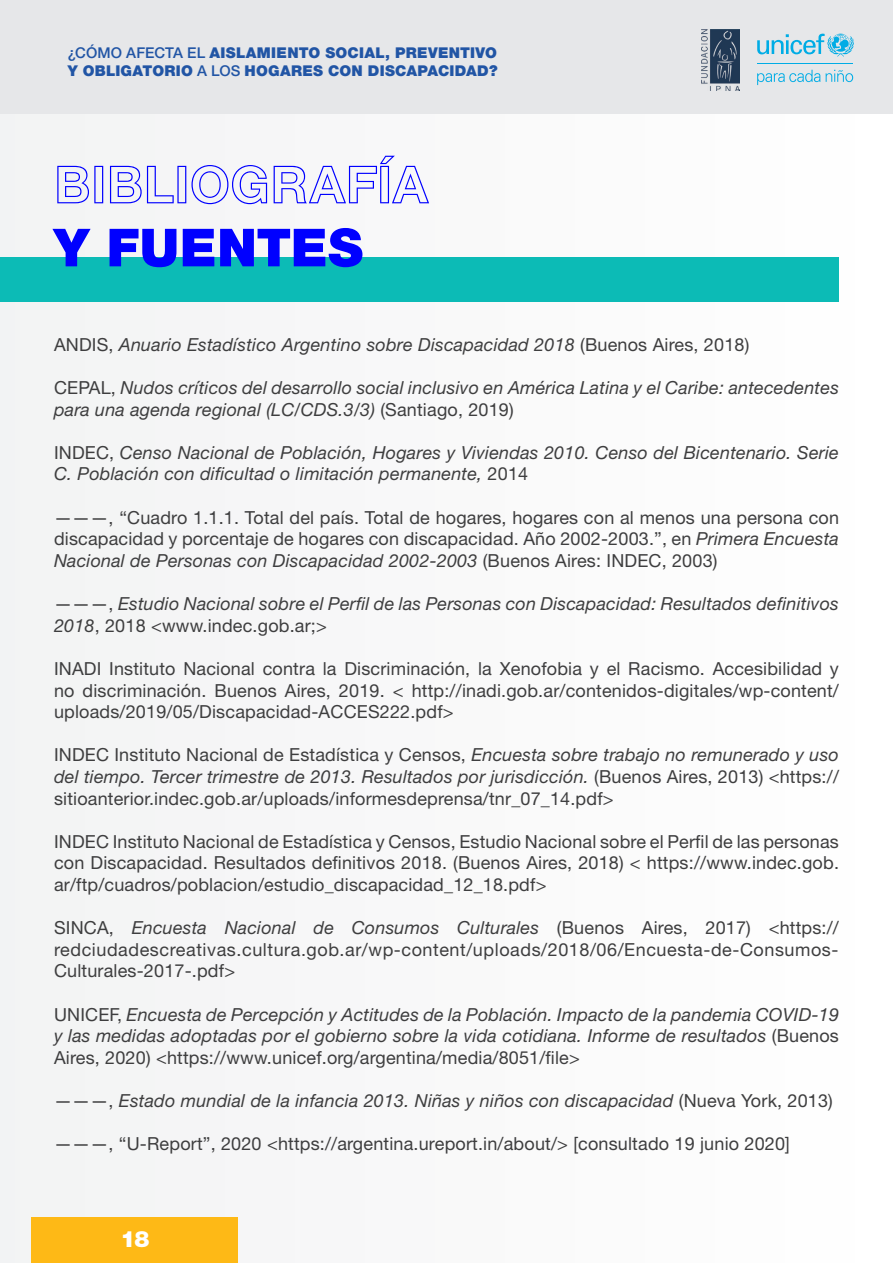
<style>
.page{position:relative;width:893px;height:1263px;background:#fff}
.page>*{position:absolute;margin:0;border:0;box-sizing:border-box;transform-origin:0 0}
.t1{font:52.5px "Helvetica Neue LT Std Bd Ou";color:#00f}
.t2{font:900 52.5px "Helvetica Neue LT Std";color:#00f}
.t3{font:900 22.5px "Helvetica Neue LT Std";color:#fff}
.t4{font:18px/21.6px "Helvetica Neue LT Std";letter-spacing:.01em;color:#3e3e3f;text-align:justify}
.t5{font:italic 18px/21.6px "Helvetica Neue LT Std";letter-spacing:.01em;color:#3e3e3f}
.t6{font:900 14.85px/17.9px "Helvetica Neue LT Std";letter-spacing:.02em;color:#2155a5}
.s1{font-weight:500}
.s2{font-style:normal}
.s3{font-style:italic}
</style>
<div class="page">
<div style="left:0;top:113px;width:893px;height:1150px;background:#f9f9f9"></div>
<div style="left:32px;top:1218px;width:206px;height:45px;background:#feb916"></div>
<div style="left:0;top:0;width:893px;height:113px;background:#e6e7e9"></div>
<img style="left:702px;top:30px;width:37px;height:61px">
<svg style="left:757px;top:34px;width:97px;height:23px"></svg>
<hr style="left:757px;top:63px;width:96px;height:1px;background:#00ace5">
<svg style="left:757px;top:70px;width:96px;height:15px"></svg>
<div style="left:0;top:257px;width:839px;height:45px;background:#0cbbb6"></div>
<p class="t6" style="left:68px;top:44px;width:431px"><span class="s1">¿CÓMO AFECTA EL</span> AISLAMIENTO SOCIAL, PREVENTIVO<br>Y OBLIGATORIO <span class="s1">A LOS</span> HOGARES CON DISCAPACIDAD?</p>
<p class="t1" style="left:54px;top:151px;width:376px">BIBLIOGRAFÍA</p>
<p class="t2" style="left:54px;top:216px;width:311px">Y FUENTES</p>
<p class="t5" style="left:54px;top:333px;width:697px"><span class="s2">ANDIS,</span> Anuario Estadístico Argentino sobre Discapacidad 2018 <span class="s2">(Buenos Aires, 2018)</span></p>
<p class="t5" style="left:54px;top:377px;width:786px"><span class="s2">CEPAL,</span> Nudos críticos del desarrollo social inclusivo en América Latina y el Caribe: antecedentes para una agenda regional (LC/CDS.3/3) <span class="s2">(Santiago, 2019)</span></p>
<p class="t5" style="left:54px;top:441px;width:786px"><span class="s2">INDEC,</span> Censo Nacional de Población, Hogares y Viviendas 2010. Censo del Bicentenario. Serie<br>C. Población con dificultad o limitación permanente, <span class="s2">2014</span></p>
<p class="t4" style="left:54px;top:506px;width:787px">———, “Cuadro 1.1.1. Total del país. Total de hogares, hogares con al menos una persona con discapacidad y porcentaje de hogares con discapacidad. Año 2002-2003.”, en <span class="s3">Primera Encuesta Nacional de Personas con Discapacidad 2002-2003</span> (Buenos Aires: INDEC, 2003)</p>
<p class="t5" style="left:54px;top:593px;width:786px"><span class="s2">———,</span> Estudio Nacional sobre el Perfil de las Personas con Discapacidad: Resultados definitivos<br>2018<span class="s2">, 2018 &lt;www.indec.gob.ar;&gt;</span></p>
<p class="t4" style="left:54px;top:657px;width:786px">INADI Instituto Nacional contra la Discriminación, la Xenofobia y el Racismo. Accesibilidad y no discriminación. Buenos Aires, 2019. &lt; http://inadi.gob.ar/contenidos-digitales/wp-content/ uploads/2019/05/Discapacidad-ACCES222.pdf&gt;</p>
<p class="t4" style="left:54px;top:744px;width:786px">INDEC Instituto Nacional de Estadística y Censos, <span class="s3">Encuesta sobre trabajo no remunerado y uso del tiempo. Tercer trimestre de 2013. Resultados por jurisdicción.</span> (Buenos Aires, 2013) &lt;https:// sitioanterior.indec.gob.ar/uploads/informesdeprensa/tnr_07_14.pdf&gt;</p>
<p class="t4" style="left:54px;top:830px;width:786px">INDEC Instituto Nacional de Estadística y Censos, Estudio Nacional sobre el Perfil de las personas con Discapacidad. Resultados definitivos 2018. (Buenos Aires, 2018) &lt; https://www.indec.gob. ar/ftp/cuadros/poblacion/estudio_discapacidad_12_18.pdf&gt;</p>
<p class="t4" style="left:54px;top:917px;width:786px">SINCA, <span class="s3">Encuesta Nacional de Consumos Culturales</span> (Buenos Aires, 2017) &lt;https:// redciudadescreativas.cultura.gob.ar/wp-content/uploads/2018/06/Encuesta-de-Consumos-Culturales-2017-.pdf&gt;</p>
<p class="t5" style="left:54px;top:1003px;width:786px;text-align:justify"><span class="s2">UNICEF,</span> Encuesta de Percepción y Actitudes de la Población. Impacto de la pandemia COVID-19 y las medidas adoptadas por el gobierno sobre la vida cotidiana. Informe de resultados <span class="s2">(Buenos Aires, 2020) &lt;https://www.unicef.org/argentina/media/8051/file&gt;</span></p>
<p class="t5" style="left:54px;top:1089px;width:780px"><span class="s2">———,</span> Estado mundial de la infancia 2013. Niñas y niños con discapacidad <span class="s2">(Nueva York, 2013)</span></p>
<p class="t4" style="left:54px;top:1133px;width:737px">———, “U-Report”, 2020 &lt;https://argentina.ureport.in/about/&gt; [consultado 19 junio 2020]</p>
<p class="t3" style="left:121px;top:1225px;width:30px">18</p>
</div>
